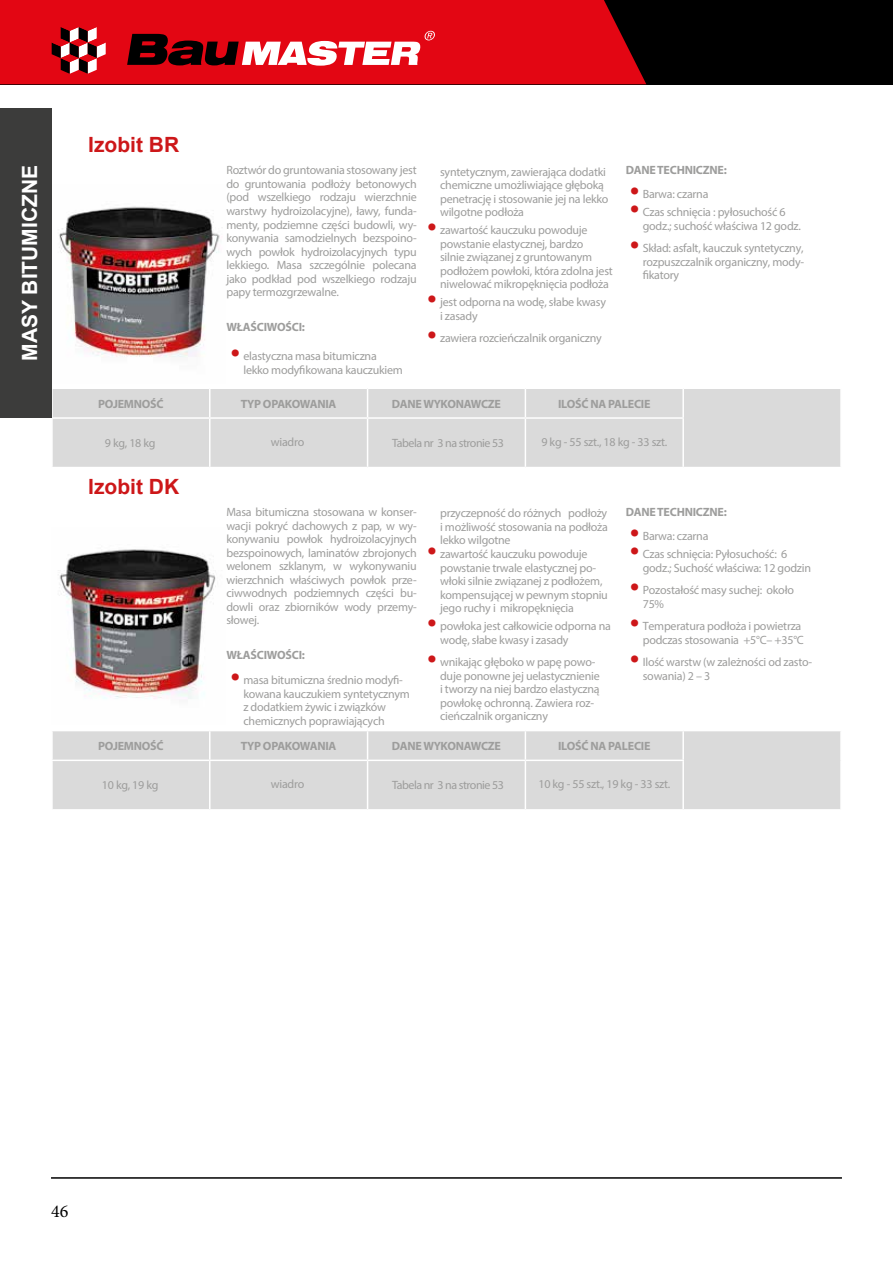
<style>
.page{position:relative;width:893px;height:1263px;background:#fff}
.page>*{position:absolute;margin:0;border:0;box-sizing:border-box;transform-origin:0 0}
.t1{font:700 21px "Arial";color:#cd1719}
.t2{font:700 21px "Arial";color:#fff}
.t3{font:18px "Minion Pro";color:#000}
.t4{font:12px/13.5px "Myriad Pro";letter-spacing:-.02em;color:#9d9d9c}
.t5{font:700 12px "Myriad Pro";letter-spacing:-.02em;color:#9d9d9c}
.t6{font:12px "Myriad Pro";letter-spacing:-.04em;color:#9d9d9c}
.s1{font-weight:700;font-size:27px;color:#cd1719}
</style>
<div class="page">
<div style="left:0;top:0;width:893px;height:84px;background:#000"></div>
<div style="left:0;top:0;width:646px;height:84px;background:#e30613"></div>
<hr style="left:51px;top:1177px;width:791px;height:2px;background:#000">
<svg style="left:127px;top:31px;width:308px;height:35px"></svg>
<svg style="left:52px;top:23px;width:54px;height:51px"></svg>
<div style="left:53px;top:389px;width:787px;height:78px;background:#dadada"></div>
<hr style="left:210px;top:417px;width:158px;height:2px;background:#fff">
<hr style="left:525px;top:417px;width:159px;height:2px;background:#fff">
<hr style="left:209px;top:419px;width:1px;height:48px;background:#fff">
<svg style="left:209px;top:389px;width:1px;height:28px"></svg>
<hr style="left:51px;top:417px;width:159px;height:2px;background:#fff">
<svg style="left:367px;top:389px;width:1px;height:28px"></svg>
<svg style="left:525px;top:389px;width:1px;height:28px"></svg>
<hr style="left:368px;top:417px;width:157px;height:2px;background:#fff">
<hr style="left:367px;top:419px;width:1px;height:48px;background:#fff">
<hr style="left:525px;top:419px;width:1px;height:48px;background:#fff">
<hr style="left:682px;top:389px;width:2px;height:28px;background:#fff">
<hr style="left:682px;top:419px;width:2px;height:48px;background:#fff">
<div style="left:53px;top:731px;width:787px;height:78px;background:#dadada"></div>
<hr style="left:210px;top:760px;width:158px;height:1px;background:#fff">
<hr style="left:525px;top:760px;width:159px;height:1px;background:#fff">
<hr style="left:209px;top:761px;width:1px;height:48px;background:#fff">
<svg style="left:209px;top:731px;width:1px;height:29px"></svg>
<hr style="left:51px;top:760px;width:159px;height:1px;background:#fff">
<svg style="left:367px;top:731px;width:1px;height:29px"></svg>
<svg style="left:525px;top:731px;width:1px;height:29px"></svg>
<hr style="left:368px;top:760px;width:157px;height:1px;background:#fff">
<hr style="left:367px;top:761px;width:1px;height:48px;background:#fff">
<hr style="left:525px;top:761px;width:1px;height:48px;background:#fff">
<hr style="left:682px;top:731px;width:2px;height:29px;background:#fff">
<hr style="left:682px;top:761px;width:2px;height:48px;background:#fff">
<img style="left:51px;top:184px;width:169px;height:199px">
<img style="left:59px;top:549px;width:157px;height:150px">
<div style="left:0;top:108px;width:51px;height:310px;background:#3c3c3b"></div>
<h1 class="t2" style="left:15px;top:361px;width:197px;rotate:-90deg">MASY BITUMICZNE</h1>
<h1 class="t1" style="left:88px;top:130px;width:92px">Izobit BR</h1>
<p class="t4" style="left:226px;top:164px;width:192px;text-align:justify">Roztwór do gruntowania stosowany jest do gruntowania podłoży betonowych (pod wszelkiego rodzaju wierzchnie warstwy hydroizolacyjne), ławy, funda&shy;menty, podziemne części budowli, wy&shy;konywania samodzielnych bezspoino&shy;wych powłok hydroizolacyjnych typu lekkiego. Masa szczególnie polecana jako podkład pod wszelkiego rodzaju papy termozgrzewalne.</p>
<p class="t5" style="left:226px;top:319px;width:80px">WŁAŚCIWOŚCI:</p>
<p class="t4" style="left:243px;top:349px;width:161px;text-indent:-13px"><span class="s1">•</span> elastyczna masa bitumiczna lekko modyfikowana kauczukiem</p>
<p class="t4" style="left:440px;top:165px;width:170px">syntetycznym, zawierająca dodatki chemiczne umożliwiające głęboką penetrację i stosowanie jej na lekko wilgotne podłoża</p>
<p class="t4" style="left:440px;top:223px;width:174px;text-indent:-13px"><span class="s1">•</span> zawartość kauczuku powoduje powstanie elastycznej, bardzo<br>silnie związanej z gruntowanym podłożem powłoki, która zdolna jest niwelować mikropęknięcia podłoża</p>
<p class="t4" style="left:440px;top:295px;width:167px;text-indent:-13px"><span class="s1">•</span> jest odporna na wodę, słabe kwasy i zasady</p>
<p class="t4" style="left:427px;top:331px;width:176px"><span class="s1">•</span> zawiera rozcieńczalnik organiczny</p>
<p class="t5" style="left:626px;top:163px;width:103px">DANE TECHNICZNE:</p>
<p class="t4" style="left:630px;top:187px;width:80px"><span class="s1">•</span> Barwa: czarna</p>
<p class="t4" style="left:643px;top:205px;width:160px;text-indent:-13px"><span class="s1">•</span> Czas schnięcia : pyłosuchość 6 godz.; suchość właściwa 12 godz.</p>
<p class="t4" style="left:643px;top:241px;width:163px;text-align:justify;text-indent:-13px"><span class="s1">•</span> Skład: asfalt, kauczuk syntetyczny, rozpuszczalnik organiczny, mody&shy;fikatory</p>
<p class="t5" style="left:98px;top:396px;width:67px">POJEMNOŚĆ</p>
<p class="t5" style="left:241px;top:396px;width:97px">TYP OPAKOWANIA</p>
<p class="t5" style="left:392px;top:396px;width:111px">DANE WYKONAWCZE</p>
<p class="t5" style="left:558px;top:396px;width:94px">ILOŚĆ NA PALECIE</p>
<p class="t4" style="left:105px;top:436px;width:52px">9 kg, 18 kg</p>
<p class="t4" style="left:271px;top:435px;width:35px">wiadro</p>
<p class="t6" style="left:392px;top:435px;width:113px">Tabela nr 3 na stronie 53</p>
<p class="t4" style="left:541px;top:435px;width:127px">9 kg - 55 szt., 18 kg - 33 szt.</p>
<h1 class="t1" style="left:88px;top:471px;width:92px">Izobit DK</h1>
<p class="t4" style="left:226px;top:505px;width:192px;text-align:justify">Masa bitumiczna stosowana w konser&shy;wacji pokryć dachowych z pap, w wy&shy;konywaniu powłok hydroizolacyjnych bezspoinowych, laminatów zbrojonych welonem szklanym, w wykonywaniu wierzchnich właściwych powłok prze&shy;ciwwodnych podziemnych części bu&shy;dowli oraz zbiorników wody przemy&shy;słowej.</p>
<p class="t5" style="left:226px;top:647px;width:80px">WŁAŚCIWOŚCI:</p>
<p class="t4" style="left:243px;top:673px;width:168px;text-indent:-13px"><span class="s1">•</span> masa bitumiczna średnio modyfi&shy;kowana kauczukiem syntetycznym z dodatkiem żywic i związków chemicznych poprawiających</p>
<p class="t4" style="left:440px;top:506px;width:169px;text-align:justify">przyczepność do różnych podłoży i możliwość stosowania na podłoża lekko wilgotne</p>
<p class="t4" style="left:440px;top:547px;width:169px;text-indent:-13px"><span class="s1">•</span> zawartość kauczuku powoduje powstanie trwale elastycznej po&shy;włoki silnie związanej z podłożem, kompensującej w pewnym stopniu jego ruchy i mikropęknięcia</p>
<p class="t4" style="left:440px;top:619px;width:172px;text-indent:-13px"><span class="s1">•</span> powłoka jest całkowicie odporna na wodę, słabe kwasy i zasady</p>
<p class="t4" style="left:440px;top:655px;width:161px;text-indent:-13px"><span class="s1">•</span> wnikając głęboko w papę powo&shy;duje ponowne jej uelastycznienie i tworzy na niej bardzo elastyczną powłokę ochronną. Zawiera roz&shy;cieńczalnik organiczny</p>
<p class="t5" style="left:626px;top:504px;width:103px">DANE TECHNICZNE:</p>
<p class="t4" style="left:630px;top:529px;width:80px"><span class="s1">•</span> Barwa: czarna</p>
<p class="t4" style="left:643px;top:547px;width:170px;text-indent:-13px"><span class="s1">•</span> Czas schnięcia: Pyłosuchość: 6 godz.; Suchość właściwa: 12 godzin</p>
<p class="t4" style="left:643px;top:583px;width:153px;text-indent:-13px"><span class="s1">•</span> Pozostałość masy suchej: około<br>75%</p>
<p class="t4" style="left:630px;top:619px;width:175px;text-align:right"><span class="s1">•</span> Temperatura podłoża i powietrza podczas stosowania +5°C– +35°C</p>
<p class="t4" style="left:643px;top:655px;width:171px;text-indent:-13px"><span class="s1">•</span> Ilość warstw (w zależności od zasto&shy;sowania) 2 – 3</p>
<p class="t5" style="left:98px;top:738px;width:67px">POJEMNOŚĆ</p>
<p class="t5" style="left:241px;top:738px;width:97px">TYP OPAKOWANIA</p>
<p class="t5" style="left:392px;top:738px;width:111px">DANE WYKONAWCZE</p>
<p class="t5" style="left:558px;top:738px;width:94px">ILOŚĆ NA PALECIE</p>
<p class="t4" style="left:102px;top:778px;width:58px">10 kg, 19 kg</p>
<p class="t4" style="left:271px;top:777px;width:35px">wiadro</p>
<p class="t6" style="left:392px;top:777px;width:113px">Tabela nr 3 na stronie 53</p>
<p class="t4" style="left:538px;top:777px;width:133px">10 kg - 55 szt., 19 kg - 33 szt.</p>
<h2 class="t3" style="left:51px;top:1199px;width:19px">46</h2>
</div>
